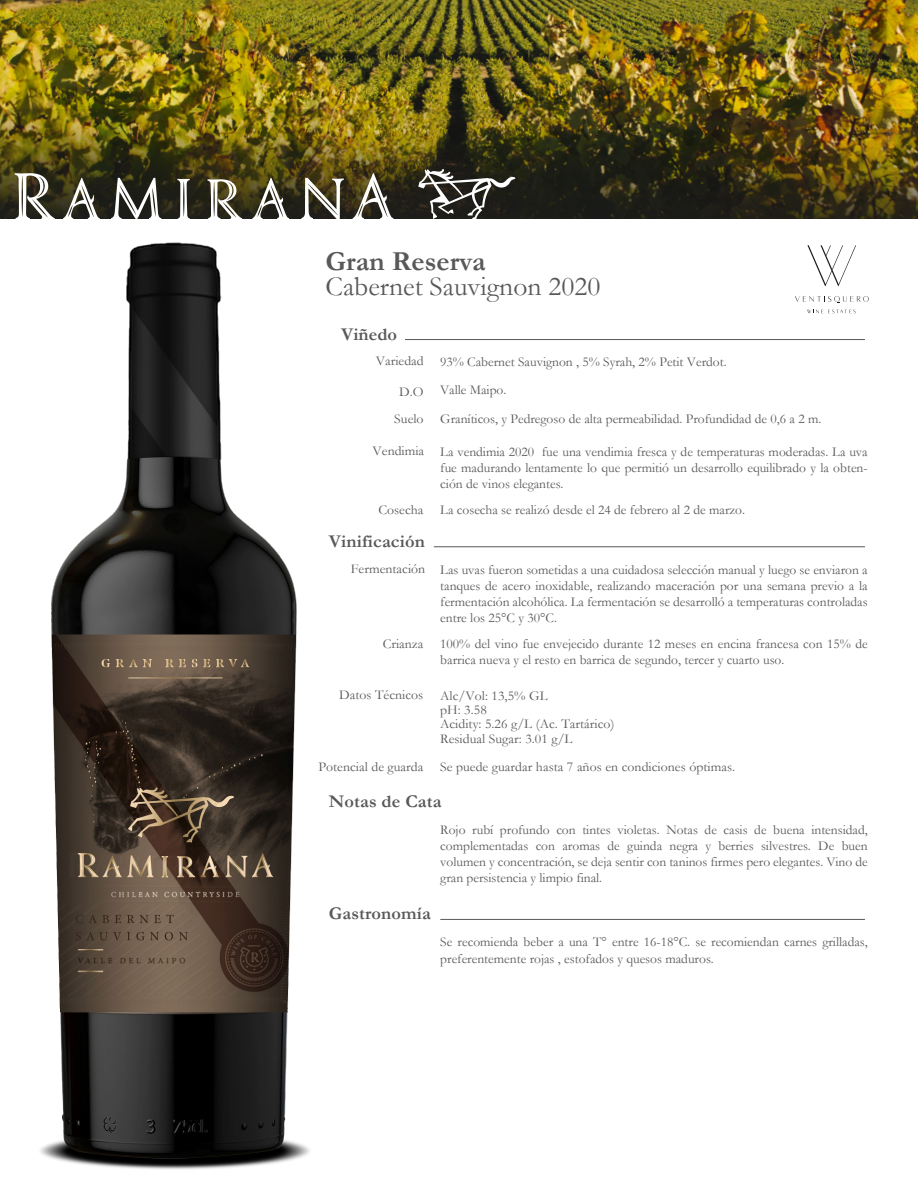
<style>
.page{position:relative;width:918px;height:1188px;background:#fff}
.page>*{position:absolute;margin:0;border:0;box-sizing:border-box;transform-origin:0 0}
.t1{font:27.6px "Garamond";color:#59595b}
.t2{font:700 27.6px "Garamond";color:#59595b}
.t3{font:700 18px "Garamond";letter-spacing:.01em;color:#59595b}
.t4{font:13.5px/16.2px "Garamond";color:#59595b}
</style>
<div class="page">
<img style="left:0;top:0;width:918px;height:109px">
<img style="left:0;top:109px;width:918px;height:110px">
<svg style="left:795px;top:296px;width:74px;height:7px"></svg>
<svg style="left:807px;top:310px;width:49px;height:3px"></svg>
<svg style="left:807px;top:245px;width:49px;height:41px"></svg>
<svg style="left:418px;top:169px;width:97px;height:50px"></svg>
<svg style="left:15px;top:173px;width:14px;height:46px"></svg>
<svg style="left:314px;top:178px;width:30px;height:41px"></svg>
<svg style="left:353px;top:173px;width:40px;height:46px"></svg>
<img style="left:29px;top:108px;width:285px;height:1061px">
<hr style="left:405px;top:339px;width:460px;height:1px;background:#59595b">
<hr style="left:434px;top:547px;width:431px;height:1px;background:#59595b">
<hr style="left:440px;top:919px;width:425px;height:1px;background:#59595b">
<h1 class="t2" style="left:325px;top:242px;width:162px">Gran Reserva</h1>
<h1 class="t1" style="left:325px;top:268px;width:276px">Cabernet Sauvignon 2020</h1>
<h2 class="t3" style="left:341px;top:322px;width:57px">Viñedo</h2>
<p class="t4" style="left:376px;top:353px;width:49px">Variedad</p>
<p class="t4" style="left:399px;top:383px;width:26px">D.O</p>
<p class="t4" style="left:394px;top:410px;width:31px">Suelo</p>
<p class="t4" style="left:373px;top:443px;width:53px">Vendimia</p>
<p class="t4" style="left:378px;top:502px;width:47px">Cosecha</p>
<h2 class="t3" style="left:329px;top:529px;width:98px">Vinificación</h2>
<p class="t4" style="left:351px;top:561px;width:76px">Fermentación</p>
<p class="t4" style="left:383px;top:636px;width:42px">Crianza</p>
<p class="t4" style="left:440px;top:347px;width:288px;line-height:28.5px">93% Cabernet Sauvignon , 5% Syrah, 2% Petit Verdot.<br>Valle Maipo.</p>
<p class="t4" style="left:440px;top:411px;width:383px">Graníticos, y Pedregoso de alta permeabilidad. Profundidad de 0,6 a 2 m.</p>
<p class="t4" style="left:440px;top:443px;width:429px;text-align:justify">La vendimia 2020 fue una vendimia fresca y de temperaturas moderadas. La uva fue madurando lentamente lo que permitió un desarrollo equilibrado y la obten&shy;ción de vinos elegantes.</p>
<p class="t4" style="left:440px;top:502px;width:306px">La cosecha se realizó desde el 24 de febrero al 2 de marzo.</p>
<p class="t4" style="left:440px;top:561px;width:429px;text-align:justify">Las uvas fueron sometidas a una cuidadosa selección manual y luego se enviaron a tanques de acero inoxidable, realizando maceración por una semana previo a la fermentación alcohólica. La fermentación se desarrolló a temperaturas controladas entre los 25°C y 30°C.</p>
<p class="t4" style="left:440px;top:635px;width:429px">100% del vino fue envejecido durante 12 meses en encina francesa con 15% de barrica nueva y el resto en barrica de segundo, tercer y cuarto uso.</p>
<p class="t4" style="left:440px;top:688px;width:176px;line-height:14.2px">Alc/Vol: 13,5% GL<br>pH: 3.58<br>Acidity: 5.26 g/L (Ac. Tartárico)<br>Residual Sugar: 3.01 g/L</p>
<p class="t4" style="left:440px;top:758px;width:297px">Se puede guardar hasta 7 años en condiciones óptimas.</p>
<p class="t4" style="left:339px;top:687px;width:86px">Datos Técnicos</p>
<p class="t4" style="left:318px;top:758px;width:106px">Potencial de guarda</p>
<h2 class="t3" style="left:329px;top:789px;width:114px">Notas de Cata</h2>
<h2 class="t3" style="left:329px;top:901px;width:104px">Gastronomía</h2>
<p class="t4" style="left:440px;top:821px;width:429px;text-align:justify">Rojo rubí profundo con tintes violetas. Notas de casis de buena intensidad, complementadas con aromas de guinda negra y berries silvestres. De buen volumen y concentración, se deja sentir con taninos firmes pero elegantes. Vino de gran persistencia y limpio final.</p>
<p class="t4" style="left:440px;top:934px;width:429px">Se recomienda beber a una T° entre 16-18°C. se recomiendan carnes grilladas, preferentemente rojas , estofados y quesos maduros.</p>
</div>
